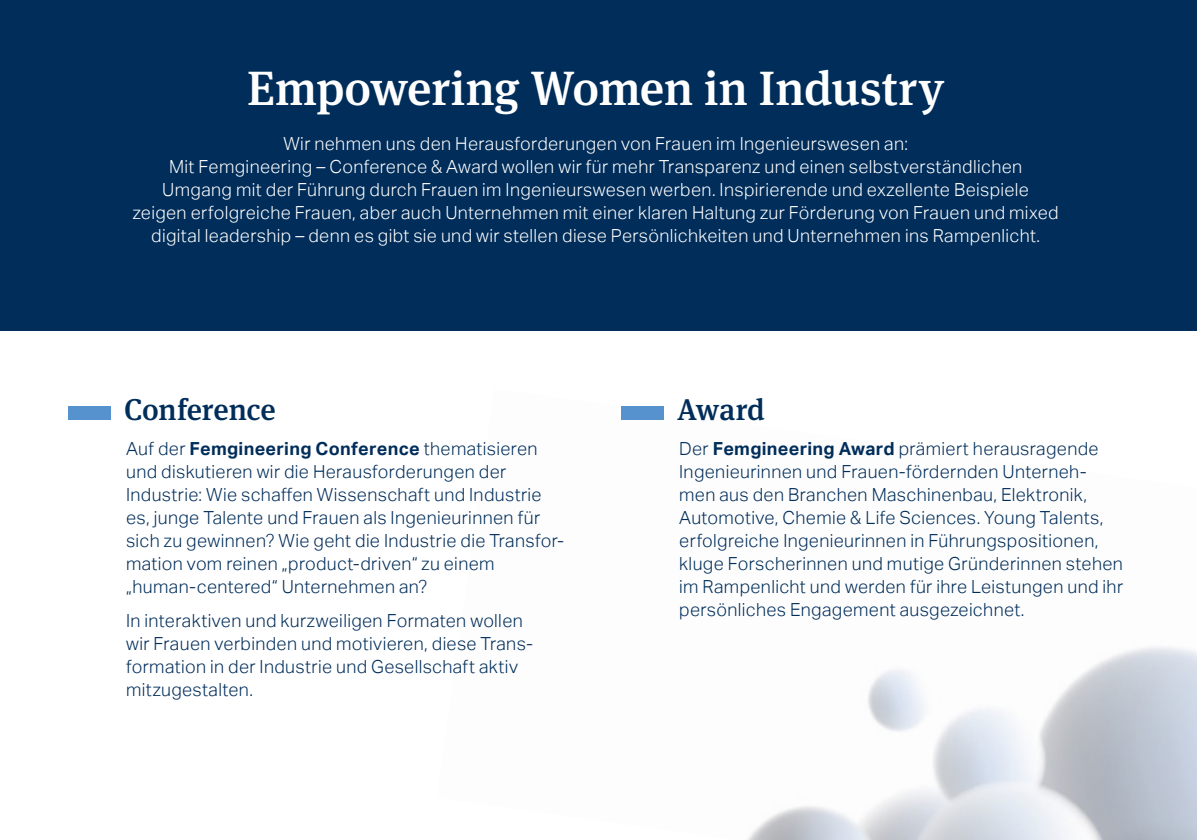
<style>
.page{position:relative;width:1197px;height:840px;background:#fff}
.page>*{position:absolute;margin:0;border:0;box-sizing:border-box;transform-origin:0 0}
.t1{font:500 48px "Meta Serif OT";letter-spacing:-.005em;color:#fff}
.t2{font:500 30px "Meta Serif OT";letter-spacing:-.005em;color:#002d5a}
.t3{font:300 18px/23px "Aktiv Grotesk";letter-spacing:.02em;color:#002d5a}
.t4{font:300 18px/23px "Aktiv Grotesk";letter-spacing:.02em;color:#fff;text-align:center}
.s1{font-weight:700}
</style>
<div class="page">
<div style="left:0;top:0;width:1196px;height:330px;background:#002d5a"></div>
<img style="left:663px;top:406px;width:533px;height:433px">
<div style="left:68px;top:406px;width:42px;height:14px;background:#5692ce"></div>
<div style="left:621px;top:406px;width:42px;height:14px;background:#5692ce"></div>
<h1 class="t1" style="left:247px;top:58px;width:698px">Empowering Women in Industry</h1>
<p class="t4" style="left:133px;top:132px;width:927px">Wir nehmen uns den Herausforderungen von Frauen im Ingenieurswesen an:<br>Mit Femgineering – Conference &amp; Award wollen wir für mehr Transparenz und einen selbstverständlichen Umgang mit der Führung durch Frauen im Ingenieurswesen werben. Inspirierende und exzellente Beispiele<br>zeigen erfolgreiche Frauen, aber auch Unternehmen mit einer klaren Haltung zur Förderung von Frauen und mixed digital leadership – denn es gibt sie und wir stellen diese Persönlichkeiten und Unternehmen ins Rampenlicht.</p>
<h2 class="t2" style="left:124px;top:390px;width:153px">Conference</h2>
<p class="t3" style="left:126px;top:436px;width:439px">Auf der <span class="s1">Femgineering Conference</span> thematisieren und diskutieren wir die Herausforderungen der Industrie: Wie schaffen Wissenschaft und Industrie es, junge Talente und Frauen als Ingenieurinnen für sich zu gewinnen? Wie geht die Industrie die Transfor&shy;mation vom reinen „product-driven“ zu einem „human-centered“ Unternehmen an?</p>
<p class="t3" style="left:126px;top:609px;width:408px">In interaktiven und kurzweiligen Formaten wollen wir Frauen verbinden und motivieren, diese Trans&shy;formation in der Industrie und Gesellschaft aktiv mitzugestalten.</p>
<h2 class="t2" style="left:677px;top:390px;width:89px">Award</h2>
<p class="t3" style="left:679px;top:436px;width:445px">Der <span class="s1">Femgineering Award</span> prämiert herausragende Ingenieurinnen und Frauen-fördernden Unterneh&shy;men aus den Branchen Maschinenbau, Elektronik, Automotive, Chemie &amp; Life Sciences. Young Talents, erfolgreiche Ingenieurinnen in Führungspositionen, kluge Forscherinnen und mutige Gründerinnen stehen im Rampenlicht und werden für ihre Leistungen und ihr persönliches Engagement ausgezeichnet.</p>
</div>
